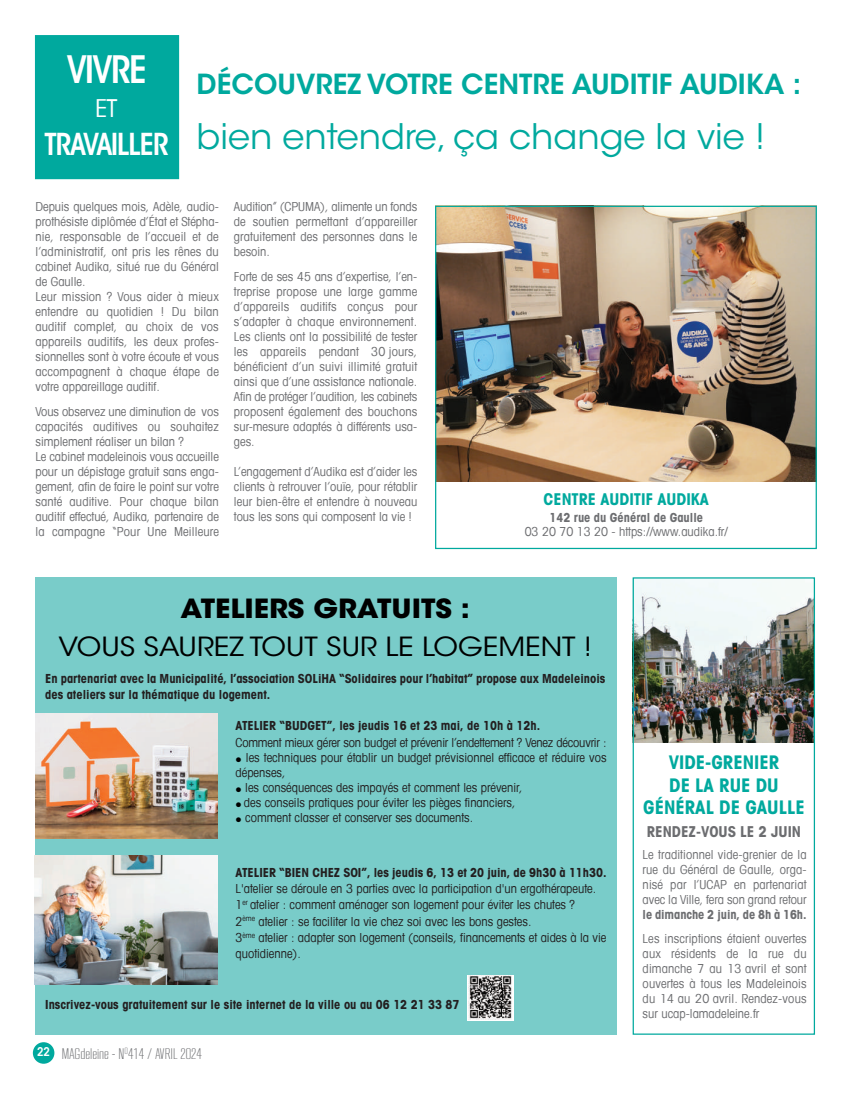
<style>
.page{position:relative;width:851px;height:1099px;background:#fff}
.page>*{position:absolute;margin:0;border:0;box-sizing:border-box;transform-origin:0 0}
.t1{font:600 condensed 37.5px "ITC Avant Garde Std";letter-spacing:-.05em;color:#fff}
.t2{font:35px "ITC Avant Garde Std";color:#00a99e}
.t3{font:600 condensed 30px "ITC Avant Garde Std";letter-spacing:-.05em;color:#fff}
.t4{font:600 27.5px "ITC Avant Garde Std";color:#00a99e}
.t5{font:26.25px "ITC Avant Garde Std";color:#000;scale:1.1 1}
.t6{font:700 26.25px "ITC Avant Garde Std";color:#000;scale:1.1 1}
.t7{font:condensed 24.88px "Avant Garde LT";color:#fff}
.t8{font:700 condensed 18.75px/22.5px "Avant Garde LT";color:#00a99e;text-align:center}
.t9{font:700 condensed 16.25px "Avant Garde LT";color:#00a99e}
.t10{font:300 15.12px "RB No 2";color:#6c6d70}
.t11{font:700 condensed 15px "Avant Garde LT";color:#6c6d70}
.t12{font:condensed 12.5px/15px "Avant Garde LT";color:#6c6d70;text-align:justify}
.t13{font:condensed 12.5px/16.2px "Avant Garde LT";color:#231f20}
.t14{font:700 condensed 12.5px/16.2px "Avant Garde LT";color:#231f20}
.t15{font:700 condensed 12.5px "Avant Garde LT";color:#6c6d70}
.s1{font-family:"Ping Fang SC";font-weight:200;font-stretch:normal;font-size:6.25px;color:#000}
.s2{font-family:"ITC Avant Garde Std";font-weight:600;font-stretch:condensed;font-size:12px;color:#fff}
</style>
<div class="page">
<div style="left:35px;top:35px;width:144px;height:144px;background:#00a99e"></div>
<img style="left:437px;top:208px;width:377px;height:274px">
<div style="left:35px;top:577px;width:581px;height:457px;background:#79ccc9"></div>
<img style="left:35px;top:713px;width:183px;height:125px">
<img style="left:35px;top:855px;width:182px;height:129px">
<div style="left:467px;top:975px;width:47px;height:45px;background:#fff"></div>
<img style="left:468px;top:975px;width:44px;height:44px">
<img style="left:634px;top:579px;width:178px;height:163px">
<div style="left:435px;top:206px;width:381px;height:343px;border:1px solid #00a99e"></div>
<div style="left:33px;top:1042px;width:21px;height:21px;background:#00a99e;border-radius:50%"></div>
<div style="left:632px;top:577px;width:182px;height:457px;border:1px solid #00a99e"></div>
<h1 class="t1" style="left:67px;top:56px;width:82px">VIVRE</h1>
<h3 class="t7" style="left:95px;top:93px;width:24px">ET</h3>
<h3 class="t3" style="left:44px;top:132px;width:126px">TRAVAILLER</h3>
<h3 class="t4" style="left:197px;top:73px;width:606px">DÉCOUVREZ VOTRE CENTRE AUDITIF AUDIKA :</h3>
<h2 class="t2" style="left:197px;top:123px;width:569px">bien entendre, ça change la vie !</h2>
<p class="t12" style="left:35px;top:199px;width:185px;text-align:left">Depuis quelques mois, Adèle, audio&shy;prothésiste diplômée d’État et Stépha&shy;nie, responsable de l’accueil et de l’administratif, ont pris les rênes du cabinet Audika, situé rue du Général de Gaulle.<br>Leur mission ? Vous aider à mieux entendre au quotidien ! Du bilan auditif complet, au choix de vos appareils auditifs, les deux profes&shy;sionnelles sont à votre écoute et vous accompagnent à chaque étape de votre appareillage auditif.</p>
<p class="t12" style="left:35px;top:404px;width:185px;text-align:left">Vous observez une diminution de vos capacités auditives ou souhaitez simplement réaliser un bilan ?<br>Le cabinet madeleinois vous accueille pour un dépistage gratuit sans enga&shy;gement, afin de faire le point sur votre santé auditive. Pour chaque bilan auditif effectué, Audika, partenaire de la campagne “Pour Une Meilleure</p>
<p class="t12" style="left:234px;top:199px;width:185px">Audition” (CPUMA), alimente un fonds de soutien permettant d’appareiller gratuitement des personnes dans le besoin.</p>
<p class="t12" style="left:234px;top:269px;width:185px">Forte de ses 45 ans d’expertise, l’en&shy;treprise propose une large gamme d’appareils auditifs conçus pour s’adapter à chaque environnement.<br>Les clients ont la possibilité de tester les appareils pendant 30 jours, bénéficient d’un suivi illimité gratuit ainsi que d’une assistance nationale.<br>Afin de protéger l’audition, les cabinets proposent également des bouchons sur-mesure adaptés à différents usa&shy;ges.</p>
<p class="t12" style="left:234px;top:464px;width:185px">L’engagement d’Audika est d’aider les clients à retrouver l’ouïe, pour rétablir leur bien-être et entendre à nouveau tous les sons qui composent la vie !</p>
<h3 class="t9" style="left:543px;top:493px;width:167px">CENTRE AUDITIF AUDIKA</h3>
<p class="t15" style="left:549px;top:513px;width:155px">142 rue du Général de Gaulle</p>
<p class="t12" style="left:524px;top:524px;width:205px">03 20 70 13 20 - https://www.audika.fr/</p>
<h3 class="t6" style="left:180px;top:599px;width:264px">ATELIERS GRATUITS :</h3>
<h3 class="t5" style="left:58px;top:636px;width:486px">VOUS SAUREZ TOUT SUR LE LOGEMENT !</h3>
<p class="t14" style="left:45px;top:671px;width:561px">En partenariat avec la Municipalité, l’association SOLiHA “Solidaires pour l’habitat” propose aux Madeleinois des ateliers sur la thématique du logement.</p>
<p class="t14" style="left:235px;top:719px;width:306px">ATELIER “BUDGET”, les jeudis 16 et 23 mai, de 10h à 12h.</p>
<p class="t13" style="left:235px;top:733px;width:372px">Comment mieux gérer son budget et prévenir l’endettement ? Venez découvrir :</p>
<p class="t13" style="left:235px;top:749px;width:372px;line-height:15px"><span class="s1">●</span> les techniques pour établir un budget prévisionnel efficace et réduire vos dépenses,</p>
<p class="t13" style="left:235px;top:778px;width:288px"><span class="s1">●</span> les conséquences des impayés et comment les prévenir,</p>
<p class="t13" style="left:235px;top:793px;width:281px"><span class="s1">●</span> des conseils pratiques pour éviter les pièges financiers,</p>
<p class="t13" style="left:235px;top:808px;width:239px"><span class="s1">●</span> comment classer et conserver ses documents.</p>
<p class="t14" style="left:235px;top:865px;width:372px">ATELIER “BIEN CHEZ SOI”, les jeudis 6, 13 et 20 juin, de 9h30 à 11h30.</p>
<p class="t13" style="left:235px;top:880px;width:372px">L'atelier se déroule en 3 parties avec la participation d'un ergothérapeute.<br>1<sup>er</sup> atelier : comment aménager son logement pour éviter les chutes ?<br>2<sup>ème</sup> atelier : se faciliter la vie chez soi avec les bons gestes.<br>3<sup>ème</sup> atelier : adapter son logement (conseils, financements et aides à la vie quotidienne).</p>
<p class="t14" style="left:45px;top:997px;width:415px">Inscrivez-vous gratuitement sur le site internet de la ville ou au 06 12 21 33 87</p>
<p class="t10" style="left:37px;top:1044px;width:166px"><span class="s2">22</span> MAGdeleine - N<sup>O</sup>414 / AVRIL 2024</p>
<h3 class="t8" style="left:643px;top:753px;width:163px">VIDE-GRENIER<br>DE LA RUE DU<br>GÉNÉRAL DE GAULLE</h3>
<p class="t11" style="left:646px;top:826px;width:156px">RENDEZ-VOUS LE 2 JUIN</p>
<p class="t12" style="left:642px;top:846px;width:165px">Le traditionnel vide-grenier de la rue du Général de Gaulle, orga&shy;nisé par l’UCAP en partenariat avec la Ville, fera son grand retour</p>
<p class="t15" style="left:642px;top:909px;width:165px">le dimanche 2 juin, de 8h à 16h.</p>
<p class="t12" style="left:642px;top:930px;width:165px">Les inscriptions étaient ouvertes aux résidents de la rue du dimanche 7 au 13 avril et sont ouvertes à tous les Madeleinois du 14 au 20 avril. Rendez-vous sur ucap-lamadeleine.fr</p>
</div>
